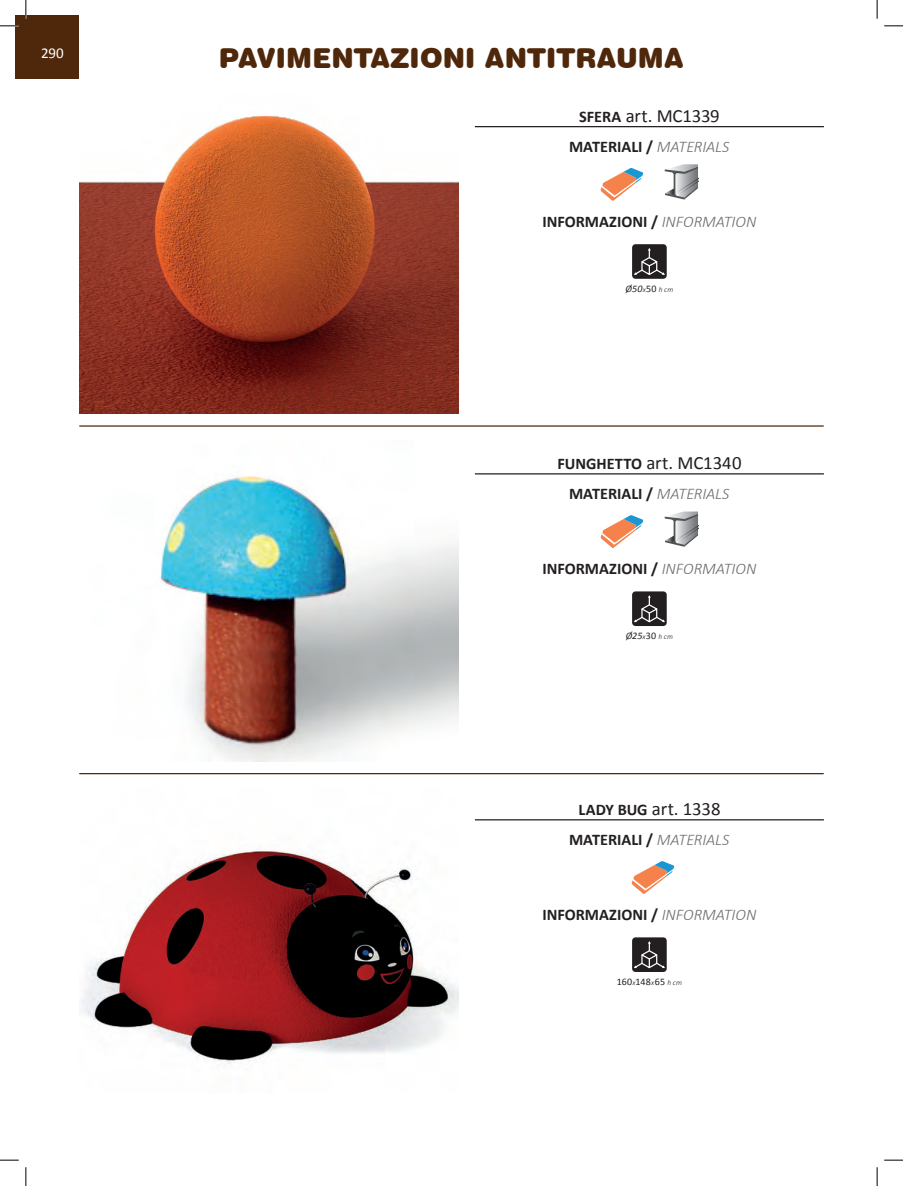
<style>
.page{position:relative;width:903px;height:1186px;background:#fff}
.page>*{position:absolute;margin:0;border:0;box-sizing:border-box;transform-origin:0 0}
.t1{font:27.5px "Swiss 721 BT Black Rounded";color:#4f270a}
.t2{font:18.75px "Calibri";letter-spacing:-.005em;color:#231f20}
.t3{font:700 16.25px "Calibri";color:#231f20}
.t4{font:15px "Calibri";color:#fff}
.t5{font:10px "Calibri";letter-spacing:.01em;color:#231f20}
.t6{font:italic 300 7.5px "Calibri";color:#231f20}
.s1{font-weight:700;font-size:16.25px}
.s2{font-weight:300;font-style:italic;color:#6c6d70}
.s3{font-weight:400;font-size:10px}
.s4{font-weight:400;font-style:normal;font-size:10px}
.s5{font-weight:300;font-style:italic;font-size:7.5px}
</style>
<div class="page">
<img style="left:80px;top:849px;width:378px;height:217px">
<hr style="left:474px;top:819px;width:349px;height:1px;background:#231f20">
<img style="left:161px;top:475px;width:297px;height:286px">
<hr style="left:474px;top:473px;width:349px;height:1px;background:#231f20">
<img style="left:79px;top:116px;width:379px;height:298px">
<hr style="left:474px;top:126px;width:349px;height:1px;background:#231f20">
<svg style="left:631px;top:244px;width:35px;height:35px"></svg>
<svg style="left:633px;top:248px;width:32px;height:28px"></svg>
<svg style="left:631px;top:591px;width:35px;height:35px"></svg>
<svg style="left:633px;top:595px;width:32px;height:28px"></svg>
<svg style="left:631px;top:937px;width:35px;height:35px"></svg>
<svg style="left:633px;top:941px;width:32px;height:28px"></svg>
<svg style="left:631px;top:861px;width:43px;height:33px"></svg>
<svg style="left:600px;top:168px;width:43px;height:33px"></svg>
<svg style="left:664px;top:164px;width:33px;height:36px"></svg>
<svg style="left:600px;top:515px;width:43px;height:33px"></svg>
<svg style="left:664px;top:511px;width:33px;height:36px"></svg>
<hr style="left:80px;top:425px;width:742px;height:1px;background:#4f270a">
<hr style="left:80px;top:773px;width:742px;height:1px;background:#4f270a">
<div style="left:15px;top:15px;width:64px;height:64px;background:#4f270a"></div>
<svg style="left:0;top:25px;width:19px;height:2px"></svg>
<svg style="left:884px;top:25px;width:18px;height:2px"></svg>
<svg style="left:0;top:1159px;width:19px;height:1px"></svg>
<svg style="left:884px;top:1159px;width:18px;height:1px"></svg>
<svg style="left:25px;top:0;width:2px;height:19px"></svg>
<svg style="left:25px;top:1167px;width:2px;height:19px"></svg>
<svg style="left:876px;top:0;width:1px;height:19px"></svg>
<svg style="left:876px;top:1167px;width:1px;height:19px"></svg>
<p class="t4" style="left:41px;top:44px;width:24px">290</p>
<h1 class="t1" style="left:219px;top:42px;width:466px">PAVIMENTAZIONI ANTITRAUMA</h1>
<p class="t2" style="left:579px;top:103px;width:142px"><span class="s1">SFERA</span> art. MC1339</p>
<p class="t3" style="left:569px;top:136px;width:162px">MATERIALI / <span class="s2">MATERIALS</span></p>
<p class="t3" style="left:542px;top:211px;width:215px">INFORMAZIONI / <span class="s2">INFORMATION</span></p>
<p class="t6" style="left:625px;top:285px;width:49px"><span class="s3">Ø50</span>x<span class="s4">50</span> h cm</p>
<p class="t2" style="left:557px;top:451px;width:185px"><span class="s1">FUNGHETTO</span> art. MC1340</p>
<p class="t3" style="left:569px;top:483px;width:162px">MATERIALI / <span class="s2">MATERIALS</span></p>
<p class="t3" style="left:542px;top:558px;width:215px">INFORMAZIONI / <span class="s2">INFORMATION</span></p>
<p class="t6" style="left:625px;top:632px;width:49px"><span class="s3">Ø25</span>x<span class="s4">30</span> h cm</p>
<p class="t2" style="left:578px;top:796px;width:143px"><span class="s1">LADY BUG</span> art. 1338</p>
<p class="t3" style="left:569px;top:829px;width:162px">MATERIALI / <span class="s2">MATERIALS</span></p>
<p class="t3" style="left:542px;top:904px;width:215px">INFORMAZIONI / <span class="s2">INFORMATION</span></p>
<p class="t5" style="left:616px;top:975px;width:67px">160<span class="s5">x</span>148<span class="s5">x</span>65 <span class="s5">h cm</span></p>
</div>
